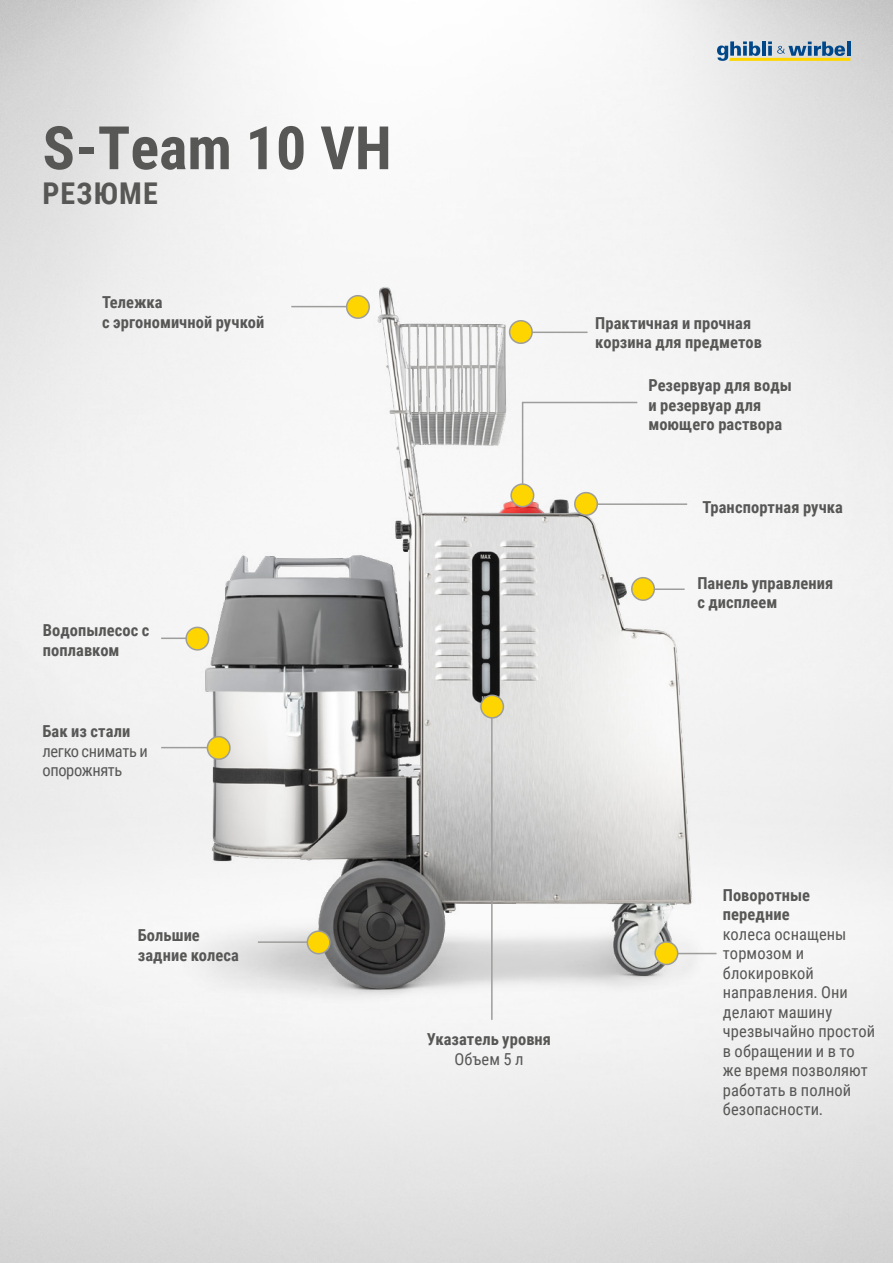
<style>
.page{position:relative;width:893px;height:1263px;background:#fff}
.page>*{position:absolute;margin:0;border:0;box-sizing:border-box;transform-origin:0 0}
._1-TitoloMacchina{font:700 60px "Roboto Condensed";color:#575756}
._1-TitoloMacchina-2{font:700 30px "Roboto Condensed";letter-spacing:.035em;color:#575756}
.t1{font:700 16.5px/19.5px "Roboto Condensed";letter-spacing:.005em;color:#575756}
.t2{font:16.5px/19.5px "Roboto Condensed";letter-spacing:.005em;color:#575756}
.t3{font:16.5px/19.5px "Roboto Condensed";letter-spacing:-.025em;color:#575756}
</style>
<div class="page">
<img style="left:0;top:0;width:893px;height:1263px">
<svg style="left:717px;top:41px;width:133px;height:20px;background:#97a9a3"></svg>
<img style="left:51px;top:230px;width:804px;height:803px">
<hr style="left:291px;top:306px;width:62px;height:1px;background:#9d9d9c">
<svg style="left:345px;top:293px;width:27px;height:28px"></svg>
<hr style="left:526px;top:332px;width:61px;height:1px;background:#9d9d9c">
<svg style="left:507px;top:318px;width:27px;height:28px"></svg>
<hr style="left:491px;top:711px;width:2px;height:309px;background:#9d9d9c">
<svg style="left:478px;top:693px;width:28px;height:26px"></svg>
<hr style="left:648px;top:588px;width:37px;height:2px;background:#9d9d9c">
<svg style="left:629px;top:575px;width:27px;height:28px"></svg>
<hr style="left:591px;top:503px;width:96px;height:2px;background:#9d9d9c">
<svg style="left:510px;top:401px;width:129px;height:117px"></svg>
<hr style="left:258px;top:941px;width:56px;height:2px;background:#9d9d9c">
<svg style="left:306px;top:929px;width:26px;height:27px"></svg>
<hr style="left:671px;top:953px;width:45px;height:1px;background:#9d9d9c">
<svg style="left:653px;top:939px;width:26px;height:28px"></svg>
<hr style="left:161px;top:637px;width:31px;height:2px;background:#9d9d9c">
<svg style="left:185px;top:625px;width:26px;height:27px"></svg>
<hr style="left:161px;top:747px;width:53px;height:1px;background:#9d9d9c">
<svg style="left:206px;top:734px;width:26px;height:28px"></svg>
<p class="_1-TitoloMacchina" style="left:43px;top:106px;width:351px">S-Team 10 VH</p>
<p class="_1-TitoloMacchina-2" style="left:43px;top:172px;width:117px">РЕЗЮМЕ</p>
<p class="t1" style="left:102px;top:292px;width:62px">Тележка</p>
<p class="t1" style="left:102px;top:311px;width:164px">с эргономичной ручкой</p>
<p class="t1" style="left:43px;top:619px;width:108px">Водопылесос с поплавком</p>
<p class="t1" style="left:43px;top:721px;width:89px">Бак из стали</p>
<p class="t3" style="left:43px;top:740px;width:107px">легко снимать и опорожнять</p>
<p class="t1" style="left:138px;top:925px;width:64px">Большие</p>
<p class="t1" style="left:138px;top:945px;width:103px">задние колеса</p>
<p class="t1" style="left:427px;top:1029px;width:126px">Указатель уровня</p>
<p class="t2" style="left:454px;top:1049px;width:71px">Объем 5 л</p>
<p class="t1" style="left:595px;top:312px;width:157px">Практичная и прочная</p>
<p class="t1" style="left:595px;top:332px;width:168px">корзина для предметов</p>
<p class="t1" style="left:648px;top:375px;width:145px">Резервуар для воды и резервуар для моющего раствора</p>
<p class="t1" style="left:702px;top:497px;width:142px">Транспортная ручка</p>
<p class="t1" style="left:697px;top:572px;width:137px">Панель управления</p>
<p class="t1" style="left:697px;top:592px;width:82px">с дисплеем</p>
<p class="t1" style="left:723px;top:884px;width:89px">Поворотные передние</p>
<p class="t2" style="left:723px;top:923px;width:154px">колеса оснащены тормозом и блокировкой направления. Они делают машину чрезвычайно простой в обращении и в то же время позволяют работать в полной безопасности.</p>
</div>
